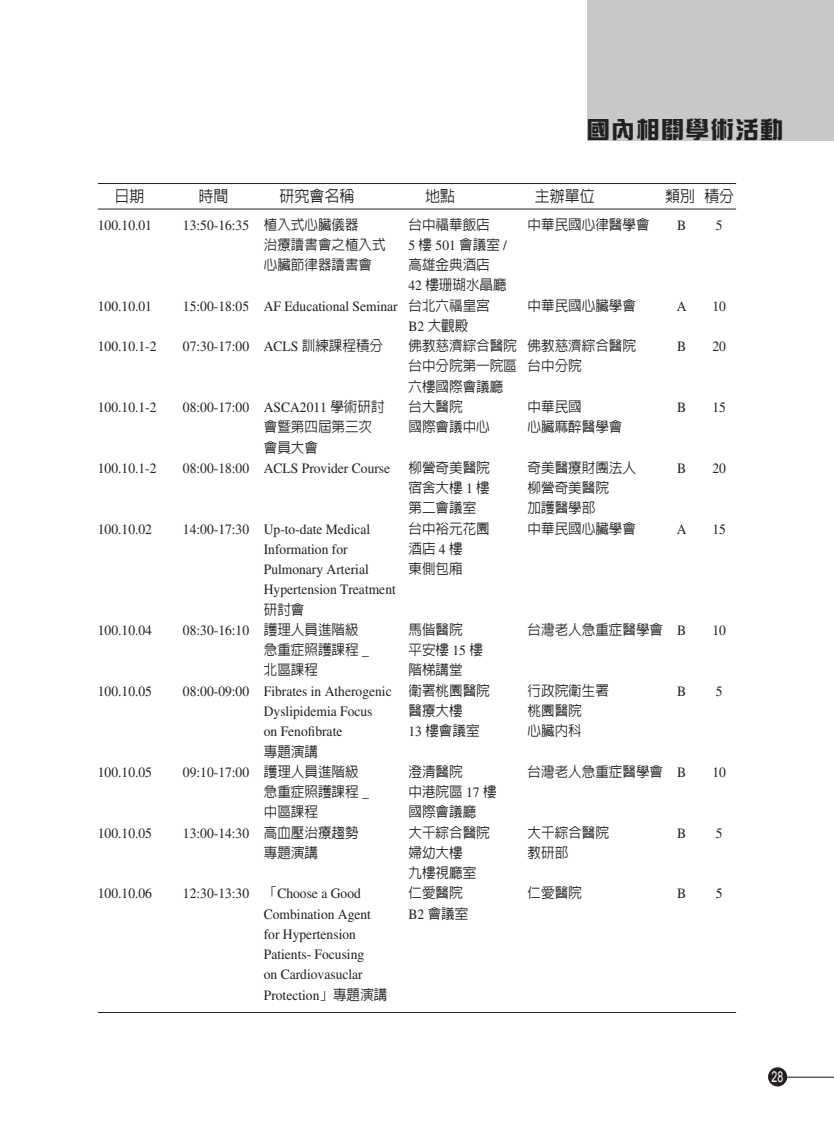
<style>
.page{position:relative;width:834px;height:1132px;background:#fff}
.page>*{position:absolute;margin:0;border:0;box-sizing:border-box;transform-origin:0 0}
.t1{font:900 22.5px "Sing Yi";letter-spacing:.1em;color:#231f20}
.t2{font:500 15.75px "Lin Gothic";color:#231f20;scale:.95 1}
.t3{font:15px "Arial";color:#fff;scale:.7 1}
.t4{font:14.25px/20.2px "Times";color:#231f20;scale:.95 1}
.t5{font:500 14.25px/20.2px "Lin Gothic";color:#231f20;scale:.95 1}
.s1{font-family:"Lin Gothic";font-weight:500}
.s2{font-family:"Times";font-weight:400}
</style>
<div class="page">
<div style="left:587px;top:0;width:246px;height:140px;background:#c7c8ca"></div>
<hr style="left:98px;top:183px;width:638px;height:1px;background:#231f20">
<hr style="left:98px;top:209px;width:638px;height:1px;background:#231f20">
<hr style="left:98px;top:1011px;width:638px;height:1px;background:#231f20">
<div style="left:767px;top:1066px;width:20px;height:20px;background:#231f20;border-radius:50%"></div>
<hr style="left:786px;top:1076px;width:47px;height:1px;background:#231f20">
<h1 class="t1" style="left:587px;top:118px;width:197px">國內相關學術活動</h1>
<p class="t2" style="left:114px;top:188px;width:33px">日期</p>
<p class="t2" style="left:198px;top:188px;width:33px">時間</p>
<p class="t2" style="left:279px;top:188px;width:80px">研究會名稱</p>
<p class="t2" style="left:425px;top:188px;width:33px">地點</p>
<p class="t2" style="left:534px;top:188px;width:65px">主辦單位</p>
<p class="t2" style="left:665px;top:188px;width:74px">類別 積分</p>
<p class="t4" style="left:98px;top:214px;width:58px">100.10.01</p>
<p class="t4" style="left:183px;top:214px;width:186px">13:50-16:35 <span class="s1">植入式心臟儀器</span></p>
<p class="t5" style="left:408px;top:214px;width:87px">台中福華飯店</p>
<p class="t5" style="left:527px;top:214px;width:130px">中華民國心律醫學會</p>
<p class="t4" style="left:677px;top:214px;width:11px">B</p>
<p class="t4" style="left:715px;top:214px;width:9px">5</p>
<p class="t5" style="left:264px;top:234px;width:130px">治療讀書會之植入式</p>
<p class="t4" style="left:408px;top:235px;width:105px">5 <span class="s1">樓</span> 501 <span class="s1">會議室</span> /</p>
<p class="t5" style="left:264px;top:254px;width:115px">心臟節律器讀書會</p>
<p class="t5" style="left:408px;top:254px;width:105px">高雄金典酒店<br><span class="s2">42</span> 樓珊瑚水晶廳</p>
<p class="t4" style="left:98px;top:295px;width:58px">100.10.01</p>
<p class="t4" style="left:183px;top:295px;width:324px">15:00-18:05 AF Educational Seminar <span class="s1">台北六福皇宮</span></p>
<p class="t5" style="left:527px;top:295px;width:115px">中華民國心臟學會</p>
<p class="t4" style="left:676px;top:295px;width:12px">A</p>
<p class="t4" style="left:712px;top:295px;width:16px">10</p>
<p class="t5" style="left:408px;top:315px;width:64px"><span class="s2">B2</span> 大觀殿</p>
<p class="t4" style="left:98px;top:336px;width:63px">100.10.1-2</p>
<p class="t4" style="left:183px;top:336px;width:212px">07:30-17:00 ACLS <span class="s1">訓練課程積分</span></p>
<p class="t5" style="left:408px;top:335px;width:241px">佛教慈濟綜合醫院 佛教慈濟綜合醫院</p>
<p class="t4" style="left:677px;top:336px;width:11px">B</p>
<p class="t4" style="left:712px;top:336px;width:16px">20</p>
<p class="t5" style="left:408px;top:356px;width:184px">台中分院第一院區 台中分院六樓國際會議廳</p>
<p class="t4" style="left:98px;top:397px;width:63px">100.10.1-2</p>
<p class="t4" style="left:183px;top:397px;width:214px">08:00-17:00 ASCA2011 <span class="s1">學術研討</span></p>
<p class="t5" style="left:408px;top:396px;width:58px">台大醫院</p>
<p class="t5" style="left:527px;top:396px;width:58px">中華民國</p>
<p class="t4" style="left:677px;top:397px;width:11px">B</p>
<p class="t4" style="left:712px;top:397px;width:16px">15</p>
<p class="t5" style="left:264px;top:416px;width:115px">會暨第四屆第三次</p>
<p class="t5" style="left:408px;top:416px;width:87px">國際會議中心</p>
<p class="t5" style="left:527px;top:416px;width:101px">心臟麻醉醫學會</p>
<p class="t5" style="left:264px;top:437px;width:58px">會員大會</p>
<p class="t4" style="left:98px;top:457px;width:63px">100.10.1-2</p>
<p class="t4" style="left:183px;top:457px;width:220px">08:00-18:00 ACLS Provider Course</p>
<p class="t5" style="left:408px;top:457px;width:87px">柳營奇美醫院</p>
<p class="t5" style="left:527px;top:457px;width:115px">奇美醫療財團法人</p>
<p class="t4" style="left:677px;top:457px;width:11px">B</p>
<p class="t4" style="left:712px;top:457px;width:16px">20</p>
<p class="t5" style="left:408px;top:477px;width:87px">宿舍大樓 <span class="s2">1</span> 樓</p>
<p class="t5" style="left:527px;top:477px;width:87px">柳營奇美醫院</p>
<p class="t5" style="left:408px;top:497px;width:73px">第二會議室</p>
<p class="t5" style="left:527px;top:497px;width:73px">加護醫學部</p>
<p class="t4" style="left:98px;top:518px;width:58px">100.10.02</p>
<p class="t4" style="left:183px;top:518px;width:199px">14:00-17:30 Up-to-date Medical</p>
<p class="t5" style="left:408px;top:518px;width:87px">台中裕元花園</p>
<p class="t5" style="left:527px;top:518px;width:115px">中華民國心臟學會</p>
<p class="t4" style="left:676px;top:518px;width:12px">A</p>
<p class="t4" style="left:712px;top:518px;width:16px">15</p>
<p class="t4" style="left:264px;top:538px;width:90px">Information for</p>
<p class="t5" style="left:408px;top:538px;width:58px">酒店<span class="s2">4</span>樓</p>
<p class="t4" style="left:264px;top:559px;width:112px">Pulmonary Arterial</p>
<p class="t5" style="left:408px;top:558px;width:58px">東側包廂</p>
<p class="t4" style="left:264px;top:579px;width:140px">Hypertension Treatment</p>
<p class="t5" style="left:264px;top:599px;width:44px">研討會</p>
<p class="t4" style="left:98px;top:619px;width:58px">100.10.04</p>
<p class="t4" style="left:183px;top:619px;width:186px">08:30-16:10 <span class="s1">護理人員進階級</span></p>
<p class="t5" style="left:408px;top:619px;width:58px">馬偕醫院</p>
<p class="t5" style="left:527px;top:619px;width:168px">台灣老人急重症醫學會 <span class="s2">B</span></p>
<p class="t4" style="left:712px;top:619px;width:16px">10</p>
<p class="t5" style="left:264px;top:639px;width:112px">急重症照護課程 <span class="s2">_</span></p>
<p class="t5" style="left:408px;top:639px;width:80px">平安樓 <span class="s2">15</span> 樓</p>
<p class="t5" style="left:264px;top:659px;width:58px">北區課程</p>
<p class="t5" style="left:408px;top:659px;width:58px">階梯講堂</p>
<p class="t4" style="left:98px;top:680px;width:58px">100.10.05</p>
<p class="t4" style="left:183px;top:680px;width:324px">08:00-09:00 Fibrates in Atherogenic <span class="s1">衛署桃園醫院</span></p>
<p class="t5" style="left:527px;top:680px;width:87px">行政院衛生署</p>
<p class="t4" style="left:677px;top:680px;width:11px">B</p>
<p class="t4" style="left:715px;top:680px;width:9px">5</p>
<p class="t4" style="left:264px;top:700px;width:116px">Dyslipidemia Focus</p>
<p class="t5" style="left:408px;top:700px;width:58px">醫療大樓</p>
<p class="t5" style="left:527px;top:700px;width:58px">桃園醫院</p>
<p class="t4" style="left:264px;top:721px;width:84px">on Fenofibrate</p>
<p class="t5" style="left:408px;top:720px;width:76px"><span class="s2">13</span> 樓會議室</p>
<p class="t5" style="left:527px;top:720px;width:58px">心臟內科</p>
<p class="t5" style="left:264px;top:740px;width:58px">專題演講</p>
<p class="t4" style="left:98px;top:761px;width:58px">100.10.05</p>
<p class="t4" style="left:183px;top:761px;width:186px">09:10-17:00 <span class="s1">護理人員進階級</span></p>
<p class="t5" style="left:408px;top:761px;width:58px">澄清醫院</p>
<p class="t5" style="left:527px;top:761px;width:168px">台灣老人急重症醫學會 <span class="s2">B</span></p>
<p class="t4" style="left:712px;top:761px;width:16px">10</p>
<p class="t5" style="left:264px;top:781px;width:112px">急重症照護課程 <span class="s2">_</span></p>
<p class="t5" style="left:408px;top:781px;width:94px">中港院區 <span class="s2">17</span> 樓</p>
<p class="t5" style="left:264px;top:801px;width:58px">中區課程</p>
<p class="t5" style="left:408px;top:801px;width:73px">國際會議廳</p>
<p class="t4" style="left:98px;top:822px;width:58px">100.10.05</p>
<p class="t4" style="left:183px;top:822px;width:186px">13:00-14:30 <span class="s1">高血壓治療趨勢</span></p>
<p class="t5" style="left:408px;top:821px;width:87px">大千綜合醫院</p>
<p class="t5" style="left:527px;top:821px;width:87px">大千綜合醫院</p>
<p class="t4" style="left:677px;top:822px;width:11px">B</p>
<p class="t4" style="left:715px;top:822px;width:9px">5</p>
<p class="t5" style="left:264px;top:842px;width:58px">專題演講</p>
<p class="t5" style="left:408px;top:842px;width:58px">婦幼大樓</p>
<p class="t5" style="left:527px;top:842px;width:44px">教研部</p>
<p class="t5" style="left:408px;top:862px;width:73px">九樓視廳室</p>
<p class="t4" style="left:98px;top:883px;width:58px">100.10.06</p>
<p class="t4" style="left:183px;top:883px;width:189px">12:30-13:30 <span class="s1">「</span>Choose a Good</p>
<p class="t5" style="left:408px;top:882px;width:58px">仁愛醫院</p>
<p class="t5" style="left:527px;top:882px;width:58px">仁愛醫院</p>
<p class="t4" style="left:677px;top:883px;width:11px">B</p>
<p class="t4" style="left:715px;top:883px;width:9px">5</p>
<p class="t4" style="left:264px;top:903px;width:114px">Combination Agent</p>
<p class="t5" style="left:408px;top:902px;width:64px"><span class="s2">B2</span> 會議室</p>
<p class="t4" style="left:264px;top:923px;width:131px">for Hypertension<br>Patients- Focusing<br>on Cardiovasuclar<br>Protection<span class="s1">」專題演講</span></p>
<p class="t3" style="left:771px;top:1066px;width:18px">28</p>
</div>
